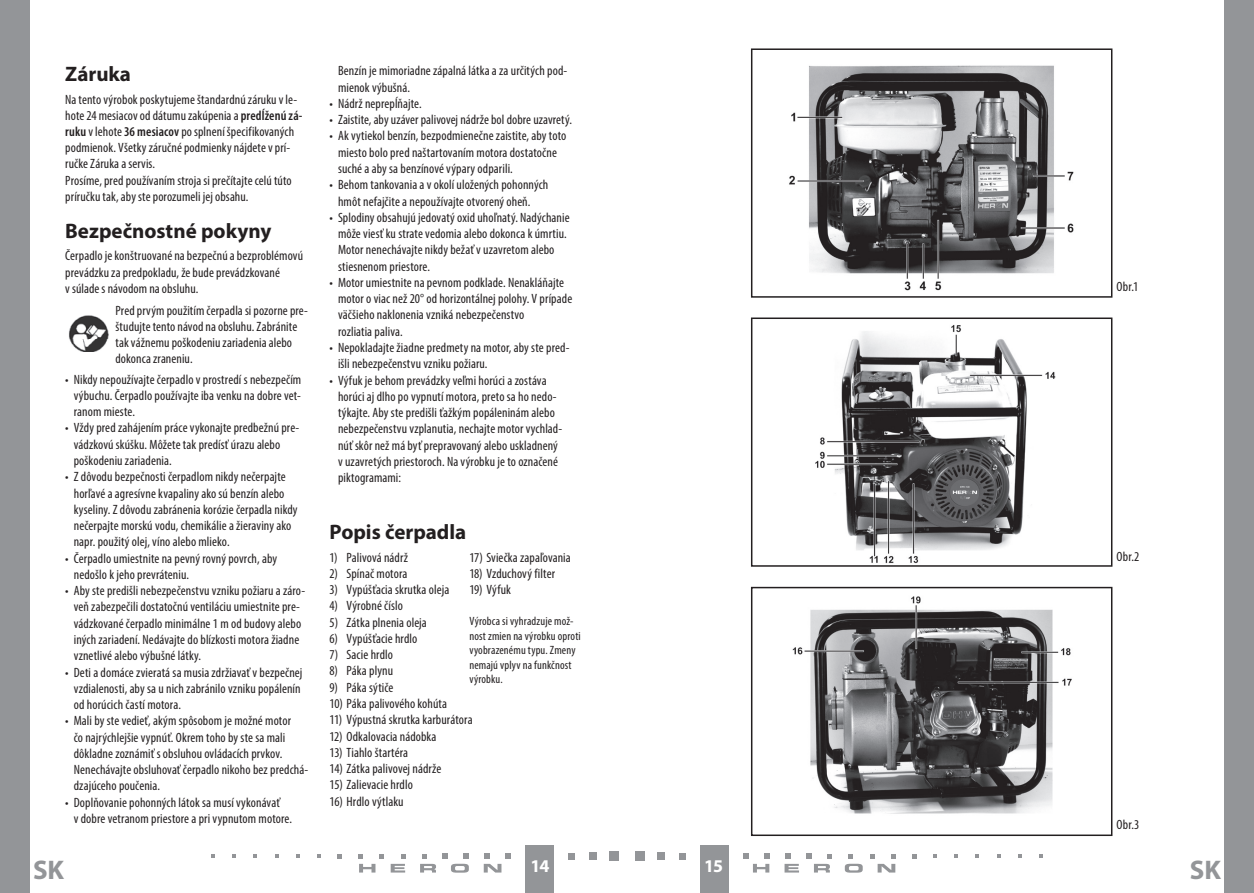
<style>
.page{position:relative;width:1254px;height:893px;background:#fff}
.page>*{position:absolute;margin:0;border:0;box-sizing:border-box;transform-origin:0 0}
.t1{font:700 27px "Myriad Pro";color:#939598}
.oddíl{font:700 21px "Myriad Pro";color:#231f20}
.t2{font:700 18px "Myriad Pro";color:#fff}
.body{font:condensed 13.5px/16.2px "Myriad Pro";letter-spacing:.005em;color:#231f20}
.Normální{font:condensed 13.5px/16.2px "Myriad Pro";letter-spacing:.01em;color:#231f20}
.body_číslované{font:condensed 13.5px "Myriad Pro";letter-spacing:.005em;color:#231f20}
.body_číslované-2{font:condensed 12px/14.4px "Myriad Pro";letter-spacing:.015em;color:#231f20}
.s1{font-weight:600}
</style>
<div class="page">
<div style="left:700px;top:844px;width:28px;height:49px;background:#939598"></div>
<div style="left:525px;top:844px;width:29px;height:49px;background:#939598"></div>
<div style="left:1224px;top:0;width:30px;height:893px;background:#939598"></div>
<div style="left:635px;top:851px;width:10px;height:10px;background:#939598"></div>
<div style="left:657px;top:852px;width:8px;height:8px;background:#939598"></div>
<div style="left:679px;top:853px;width:7px;height:6px;background:#939598"></div>
<svg style="left:912px;top:854px;width:4px;height:4px"></svg>
<svg style="left:933px;top:854px;width:4px;height:4px"></svg>
<svg style="left:954px;top:854px;width:4px;height:4px"></svg>
<svg style="left:975px;top:854px;width:4px;height:4px"></svg>
<svg style="left:997px;top:854px;width:3px;height:4px"></svg>
<svg style="left:1018px;top:854px;width:3px;height:4px"></svg>
<svg style="left:1039px;top:854px;width:4px;height:4px"></svg>
<div style="left:609px;top:851px;width:9px;height:10px;background:#939598"></div>
<div style="left:589px;top:852px;width:8px;height:8px;background:#939598"></div>
<div style="left:568px;top:853px;width:7px;height:6px;background:#939598"></div>
<svg style="left:337px;top:854px;width:5px;height:4px"></svg>
<svg style="left:317px;top:854px;width:4px;height:4px"></svg>
<svg style="left:296px;top:854px;width:4px;height:4px"></svg>
<svg style="left:275px;top:854px;width:4px;height:4px"></svg>
<svg style="left:253px;top:854px;width:4px;height:4px"></svg>
<svg style="left:232px;top:854px;width:4px;height:4px"></svg>
<svg style="left:211px;top:854px;width:4px;height:4px"></svg>
<div style="left:0;top:0;width:30px;height:893px;background:#939598"></div>
<svg style="left:358px;top:853px;width:153px;height:20px"></svg>
<svg style="left:743px;top:853px;width:152px;height:20px"></svg>
<img style="left:69px;top:315px;width:40px;height:37px">
<img style="left:789px;top:65px;width:285px;height:226px">
<div style="left:751px;top:48px;width:361px;height:250px;border:2px solid #231f20"></div>
<img style="left:792px;top:596px;width:280px;height:218px">
<div style="left:751px;top:587px;width:361px;height:249px;border:2px solid #231f20"></div>
<img style="left:815px;top:325px;width:241px;height:239px">
<div style="left:751px;top:317px;width:361px;height:250px;border:2px solid #231f20"></div>
<p class="oddíl" style="left:65px;top:60px;width:67px">Záruka</p>
<p class="Normální" style="left:65px;top:91px;width:239px">Na tento výrobok poskytujeme štandardnú záruku v le&shy;hote 24 mesiacov od dátumu zakúpenia a <span class="s1">predĺženú zá&shy;ruku</span> v lehote <span class="s1">36 mesiacov</span> po splnení špecifikovaných podmienok. Všetky záručné podmienky nájdete v prí&shy;ručke Záruka a servis.</p>
<p class="Normální" style="left:65px;top:172px;width:228px">Prosíme, pred používaním stroja si prečítajte celú túto príručku tak, aby ste porozumeli jej obsahu.</p>
<p class="oddíl" style="left:65px;top:217px;width:208px">Bezpečnostné pokyny</p>
<p class="Normální" style="left:65px;top:248px;width:239px">Čerpadlo je konštruované na bezpečnú a bezproblémovú prevádzku za predpokladu, že bude prevádzkované<br>v súlade s návodom na obsluhu.</p>
<p class="Normální" style="left:115px;top:302px;width:194px">Pred prvým použitím čerpadla si pozorne pre&shy;študujte tento návod na obsluhu. Zabránite tak vážnemu poškodeniu zariadenia alebo dokonca zraneniu.</p>
<p class="body" style="left:74px;top:371px;width:229px;text-align:justify;text-indent:-9px">• Nikdy nepoužívajte čerpadlo v prostredí s nebezpečím výbuchu. Čerpadlo používajte iba venku na dobre vet&shy;ranom mieste.</p>
<p class="body" style="left:74px;top:420px;width:227px;text-indent:-9px">• Vždy pred zahájením práce vykonajte predbežnú pre&shy;vádzkovú skúšku. Môžete tak predísť úrazu alebo poškodeniu zariadenia.</p>
<p class="body" style="left:74px;top:469px;width:225px;text-indent:-9px">• Z dôvodu bezpečnosti čerpadlom nikdy nečerpajte horľavé a agresívne kvapaliny ako sú benzín alebo kyseliny. Z dôvodu zabránenia korózie čerpadla nikdy nečerpajte morskú vodu, chemikálie a žieraviny ako napr. použitý olej, víno alebo mlieko.</p>
<p class="body" style="left:74px;top:550px;width:205px;text-indent:-9px">• Čerpadlo umiestnite na pevný rovný povrch, aby nedošlo k jeho prevráteniu.</p>
<p class="body" style="left:74px;top:582px;width:233px;text-indent:-9px">• Aby ste predišli nebezpečenstvu vzniku požiaru a záro&shy;veň zabezpečili dostatočnú ventiláciu umiestnite pre&shy;vádzkované čerpadlo minimálne 1 m od budovy alebo iných zariadení. Nedávajte do blízkosti motora žiadne vznetlivé alebo výbušné látky.</p>
<p class="body" style="left:74px;top:664px;width:230px;text-indent:-9px">• Deti a domáce zvieratá sa musia zdržiavať v bezpečnej vzdialenosti, aby sa u nich zabránilo vzniku popálenín od horúcich častí motora.</p>
<p class="body" style="left:74px;top:713px;width:236px;text-indent:-9px">• Mali by ste vedieť, akým spôsobom je možné motor<br>čo najrýchlejšie vypnúť. Okrem toho by ste sa mali dôkladne zoznámiť s obsluhou ovládacích prvkov.<br>Nenechávajte obsluhovať čerpadlo nikoho bez predchá&shy;dzajúceho poučenia.</p>
<p class="body" style="left:74px;top:794px;width:220px;text-indent:-9px">• Doplňovanie pohonných látok sa musí vykonávať<br>v dobre vetranom priestore a pri vypnutom motore.</p>
<p class="body" style="left:338px;top:63px;width:231px">Benzín je mimoriadne zápalná látka a za určitých pod&shy;mienok výbušná.</p>
<p class="body" style="left:330px;top:95px;width:94px">• Nádrž neprepĺňajte.</p>
<p class="body" style="left:330px;top:111px;width:244px">• Zaistite, aby uzáver palivovej nádrže bol dobre uzavretý.</p>
<p class="body" style="left:338px;top:128px;width:230px;text-indent:-9px">• Ak vytiekol benzín, bezpodmienečne zaistite, aby toto miesto bolo pred naštartovaním motora dostatočne suché a aby sa benzínové výpary odparili.</p>
<p class="body" style="left:338px;top:177px;width:212px;text-indent:-9px">• Behom tankovania a v okolí uložených pohonných hmôt nefajčite a nepoužívajte otvorený oheň.</p>
<p class="body" style="left:338px;top:209px;width:233px;text-indent:-9px">• Splodiny obsahujú jedovatý oxid uhoľnatý. Nadýchanie môže viesť ku strate vedomia alebo dokonca k úmrtiu.<br>Motor nenechávajte nikdy bežať v uzavretom alebo stiesnenom priestore.</p>
<p class="body" style="left:338px;top:274px;width:236px;text-indent:-9px">• Motor umiestnite na pevnom podklade. Nenakláňajte motor o viac než 20° od horizontálnej polohy. V prípade väčšieho naklonenia vzniká nebezpečenstvo<br>rozliatia paliva.</p>
<p class="body" style="left:338px;top:339px;width:233px;text-indent:-9px">• Nepokladajte žiadne predmety na motor, aby ste pred&shy;išli nebezpečenstvu vzniku požiaru.</p>
<p class="body" style="left:338px;top:372px;width:226px;text-indent:-9px">• Výfuk je behom prevádzky veľmi horúci a zostáva horúci aj dlho po vypnutí motora, preto sa ho nedo&shy;týkajte. Aby ste predišli ťažkým popáleninám alebo nebezpečenstvu vzplanutia, nechajte motor vychlad&shy;núť skôr než má byť prepravovaný alebo uskladnený v uzavretých priestoroch. Na výrobku je to označené piktogramami:</p>
<p class="oddíl" style="left:330px;top:518px;width:138px">Popis čerpadla</p>
<p class="body_číslované" style="left:330px;top:549px;width:80px">1) Palivová nádrž</p>
<p class="body_číslované" style="left:330px;top:565px;width:79px">2) Spínač motora</p>
<p class="body_číslované" style="left:330px;top:581px;width:121px">3) Vypúšťacia skrutka oleja</p>
<p class="body_číslované" style="left:330px;top:598px;width:75px">4) Výrobné číslo</p>
<p class="body_číslované" style="left:330px;top:614px;width:99px">5) Zátka plnenia oleja</p>
<p class="body_číslované" style="left:330px;top:630px;width:89px">6) Vypúšťacie hrdlo</p>
<p class="body_číslované" style="left:330px;top:646px;width:65px">7) Sacie hrdlo</p>
<p class="body_číslované" style="left:330px;top:663px;width:65px">8) Páka plynu</p>
<p class="body_číslované" style="left:330px;top:679px;width:65px">9) Páka sýtiče</p>
<p class="body_číslované" style="left:330px;top:695px;width:119px">10) Páka palivového kohúta</p>
<p class="body_číslované" style="left:330px;top:712px;width:145px">11) Výpustná skrutka karburátora</p>
<p class="body_číslované" style="left:330px;top:728px;width:108px">12) Odkalovacia nádobka</p>
<p class="body_číslované" style="left:330px;top:744px;width:80px">13) Tiahlo štartéra</p>
<p class="body_číslované" style="left:330px;top:760px;width:113px">14) Zátka palivovej nádrže</p>
<p class="body_číslované" style="left:330px;top:777px;width:85px">15) Zalievacie hrdlo</p>
<p class="body_číslované" style="left:330px;top:793px;width:76px">16) Hrdlo výtlaku</p>
<p class="body_číslované" style="left:469px;top:549px;width:103px">17) Sviečka zapaľovania</p>
<p class="body_číslované" style="left:469px;top:565px;width:87px">18) Vzduchový filter</p>
<p class="body_číslované" style="left:469px;top:582px;width:43px">19) Výfuk</p>
<p class="body_číslované-2" style="left:469px;top:614px;width:113px">Výrobca si vyhradzuje mož&shy;nost zmien na výrobku oproti vyobrazenému typu. Zmeny nemajú vplyv na funkčnost výrobku.</p>
<p class="Normální" style="left:1117px;top:278px;width:23px">Obr.1</p>
<p class="Normální" style="left:1117px;top:548px;width:24px">Obr.2</p>
<p class="Normální" style="left:1117px;top:817px;width:24px">Obr.3</p>
<p class="t1" style="left:33px;top:852px;width:32px">SK</p>
<p class="t1" style="left:1190px;top:852px;width:32px">SK</p>
<h3 class="t2" style="left:531px;top:855px;width:20px">14</h3>
<h3 class="t2" style="left:704px;top:855px;width:20px">15</h3>
</div>
